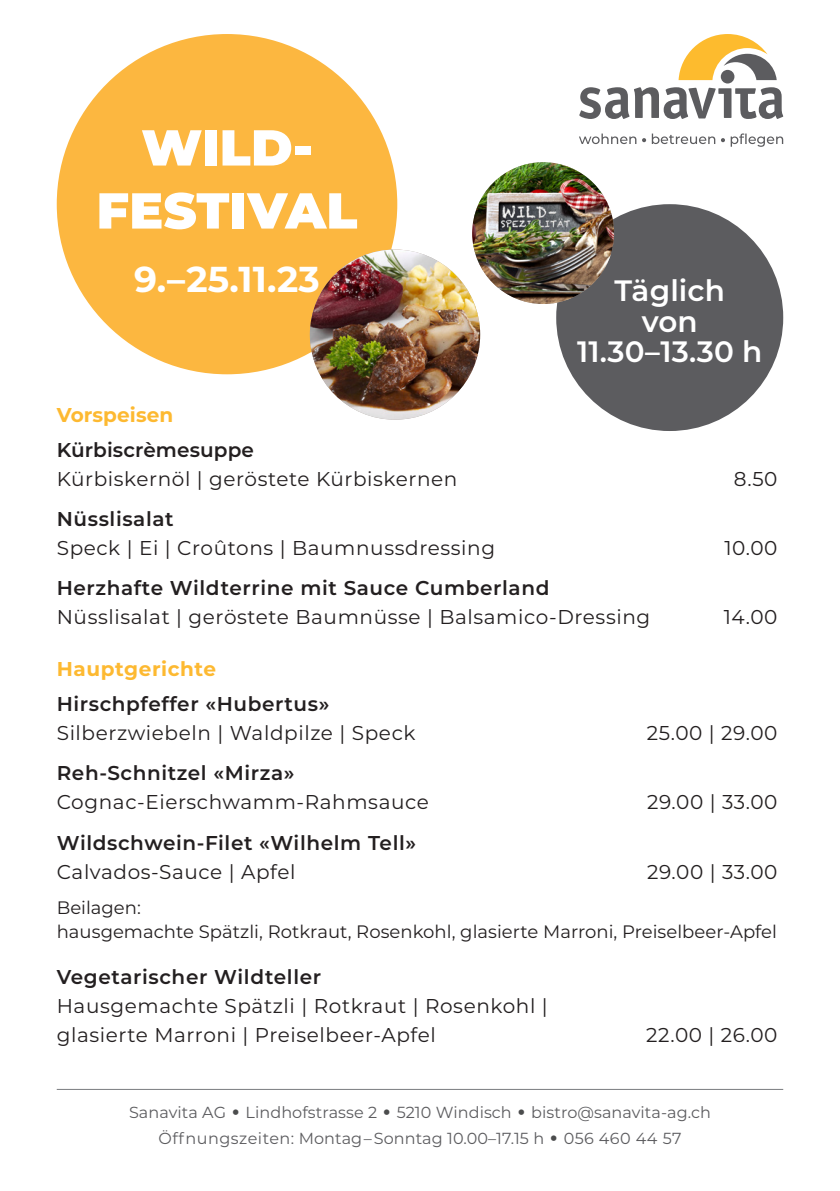
<style>
.page{position:relative;width:840px;height:1191px;background:#fff}
.page>*{position:absolute;margin:0;border:0;box-sizing:border-box;transform-origin:0 0}
.Titel{font:900 50.4px/63px "Montserrat";letter-spacing:.005em;color:#fff;text-align:center}
.Lauftext{font:700 36px "Montserrat";color:#fff}
.t1{font:600 29.4px/30.4px "Montserrat";letter-spacing:.005em;color:#fff;text-align:center}
.Lauftext-2{font:20px/29px "Montserrat";letter-spacing:.03em;color:#231f20}
.Lauftext-3{font:600 20px/29px "Montserrat";letter-spacing:.03em;color:#231f20}
.Lauftext-4{font:700 20px "Montserrat";letter-spacing:.015em;color:#fdb931}
.Lauftext-5{font:18px/24px "Montserrat";color:#231f20}
.t2{font:16px/25.6px "Montserrat";letter-spacing:.005em;color:#5c5c5f;text-align:center}
.s1{font-weight:600}
.s2{font-weight:400}
.s3{font-size:36px;color:#4b4c4d}
</style>
<div class="page">
<div style="left:556px;top:204px;width:226px;height:227px;background:#5c5c5f;border-radius:50%"></div>
<div style="left:57px;top:34px;width:340px;height:340px;background:#fcb740;border-radius:50%"></div>
<svg style="left:720px;top:70px;width:14px;height:13px"></svg>
<svg style="left:579px;top:87px;width:203px;height:32px"></svg>
<svg style="left:678px;top:34px;width:98px;height:46px"></svg>
<svg style="left:579px;top:134px;width:66px;height:10px"></svg>
<svg style="left:651px;top:134px;width:73px;height:10px"></svg>
<svg style="left:730px;top:133px;width:52px;height:14px"></svg>
<img style="left:310px;top:249px;width:170px;height:171px;border-radius:85px">
<hr style="left:57px;top:1089px;width:725px;height:1px;background:#7a7c7f">
<img style="left:472px;top:162px;width:141px;height:142px;border-radius:71px">
<p class="Titel" style="left:96px;top:113px;width:262px">WILD-<br>FESTIVAL</p>
<p class="Lauftext" style="left:134px;top:253px;width:187px">9.–25.11.23</p>
<p class="Lauftext-4" style="left:57px;top:400px;width:118px">Vorspeisen</p>
<p class="Lauftext-2" style="left:57px;top:434px;width:402px"><span class="s1">Kürbiscrèmesuppe<br></span>Kürbiskernöl | geröstete Kürbiskernen</p>
<p class="Lauftext-2" style="left:57px;top:504px;width:439px"><span class="s1">Nüsslisalat<br></span>Speck | Ei | Croûtons | Baumnussdressing</p>
<p class="t1" style="left:576px;top:274px;width:187px">Täglich<br>von<br>11.30–13.30 h</p>
<p class="Lauftext-2" style="left:733px;top:463px;width:45px">8.50</p>
<p class="Lauftext-2" style="left:724px;top:533px;width:55px">10.00</p>
<p class="Lauftext-2" style="left:57px;top:573px;width:594px"><span class="s1">Herzhafte Wildterrine mit Sauce Cumberland<br></span>Nüsslisalat | geröstete Baumnüsse | Balsamico-Dressing</p>
<p class="Lauftext-2" style="left:723px;top:602px;width:55px">14.00</p>
<p class="Lauftext-4" style="left:57px;top:654px;width:161px">Hauptgerichte</p>
<p class="Lauftext-2" style="left:57px;top:688px;width:360px"><span class="s1">Hirschpfeffer «Hubertus»<br></span>Silberzwiebeln | Waldpilze | Speck</p>
<p class="Lauftext-2" style="left:57px;top:758px;width:373px"><span class="s1">Reh-Schnitzel «Mirza»<br></span>Cognac-Eierschwamm-Rahmsauce</p>
<p class="Lauftext-2" style="left:646px;top:717px;width:132px">25.00 | 29.00</p>
<p class="Lauftext-2" style="left:646px;top:787px;width:132px">29.00 | 33.00</p>
<p class="Lauftext-3" style="left:57px;top:827px;width:361px">Wildschwein-Filet «Wilhelm Tell»<br><span class="s2">Calvados-Sauce | Apfel</span></p>
<p class="Lauftext-2" style="left:646px;top:856px;width:132px">29.00 | 33.00</p>
<p class="Lauftext-5" style="left:57px;top:895px;width:721px">Beilagen:<br>hausgemachte Spätzli, Rotkraut, Rosenkohl, glasierte Marroni, Preiselbeer-Apfel</p>
<p class="Lauftext-2" style="left:57px;top:961px;width:492px"><span class="s1">Vegetarischer Wildteller<br></span>Hausgemachte Spätzli | Rotkraut | Rosenkohl | glasierte Marroni | Preiselbeer-Apfel</p>
<p class="Lauftext-2" style="left:646px;top:1019px;width:133px">22.00 | 26.00</p>
<p class="t2" style="left:129px;top:1099px;width:583px">Sanavita AG <span class="s3">•</span> Lindhofstrasse 2 <span class="s3">•</span> 5210 Windisch <span class="s3">•</span> bistro@sanavita-ag.ch<br>Öffnungszeiten: Montag–Sonntag 10.00–17.15 h <span class="s3">•</span> 056 460 44 57</p>
</div>
